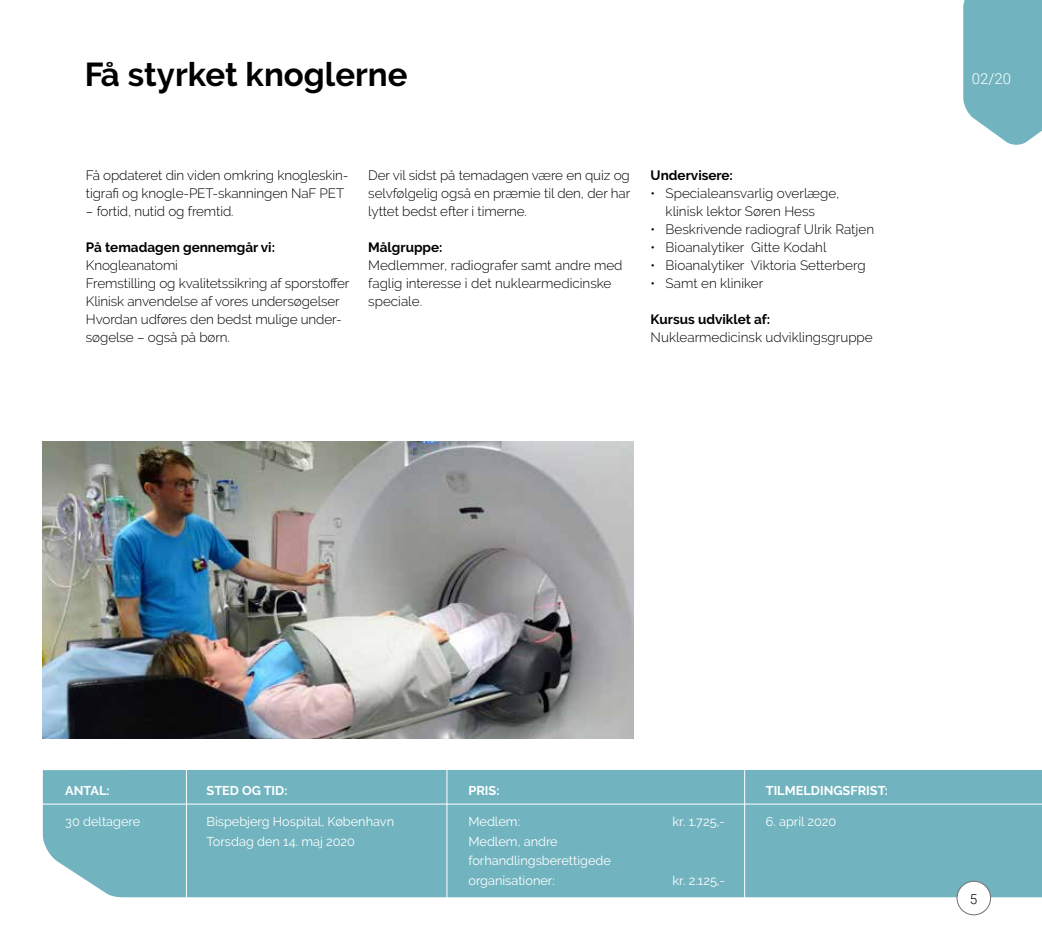
<style>
.page{position:relative;width:1042px;height:936px;background:#fff}
.page>*{position:absolute;margin:0;border:0;box-sizing:border-box;transform-origin:0 0}
.t1{font:700 33px "Raleway";color:#000}
.t2{font:300 15px "Roboto";color:#fff}
.t3{font:300 13.5px/18px "Raleway";letter-spacing:-.01em;color:#000}
.t4{font:700 13.5px "Raleway";color:#000}
.t5{font:300 13.5px "Roboto";color:#000}
.t6{font:12.75px/19.5px "Raleway";color:#fff}
.t7{font:700 12.75px "Raleway";color:#fff}
</style>
<div class="page">
<div style="left:43px;top:770px;width:999px;height:127px;background:#71b4c0"></div>
<svg style="left:963px;top:0;width:79px;height:145px;background:#7dbac5"></svg>
<hr style="left:186px;top:804px;width:1px;height:93px;background:#fff">
<hr style="left:446px;top:804px;width:1px;height:93px;background:#fff">
<hr style="left:744px;top:804px;width:1px;height:93px;background:#fff">
<hr style="left:186px;top:770px;width:1px;height:34px;background:#fff">
<hr style="left:446px;top:770px;width:1px;height:34px;background:#fff">
<hr style="left:744px;top:770px;width:1px;height:34px;background:#fff">
<hr style="left:43px;top:803px;width:999px;height:1px;background:#fff">
<img style="left:43px;top:441px;width:590px;height:297px">
<div style="left:957px;top:881px;width:33px;height:33px;background:#fff;border-radius:50%"></div>
<div style="left:956px;top:880px;width:35px;height:35px;border:1px solid #706f6f;border-radius:50%"></div>
<h1 class="t1" style="left:85px;top:56px;width:324px">Få styrket knoglerne</h1>
<p class="t2" style="left:972px;top:69px;width:41px">02/20</p>
<p class="t3" style="left:86px;top:166px;width:264px">Få opdateret din viden omkring knogleskin&shy;tigrafi og knogle-PET-skanningen NaF PET</p>
<p class="t3" style="left:86px;top:202px;width:149px">– fortid, nutid og fremtid.</p>
<p class="t4" style="left:86px;top:240px;width:191px">På temadagen gennemgår vi:</p>
<p class="t3" style="left:86px;top:256px;width:265px">Knogleanatomi<br>Fremstilling og kvalitetssikring af sporstoffer Klinisk anvendelse af vores undersøgelser Hvordan udføres den bedst mulige under&shy;søgelse – også på børn.</p>
<p class="t3" style="left:368px;top:166px;width:264px;text-align:justify">Der vil sidst på temadagen være en quiz og selvfølgelig også en præmie til den, der har lyttet bedst efter i timerne.</p>
<p class="t4" style="left:368px;top:240px;width:76px">Målgruppe:</p>
<p class="t3" style="left:368px;top:256px;width:256px">Medlemmer, radiografer samt andre med faglig interesse i det nuklearmedicinske speciale.</p>
<p class="t4" style="left:650px;top:167px;width:84px">Undervisere:</p>
<p class="t3" style="left:665px;top:184px;width:175px;text-indent:-15px">• Specialeansvarlig overlæge, klinisk lektor Søren Hess</p>
<p class="t3" style="left:650px;top:220px;width:225px">• Beskrivende radiograf Ulrik Ratjen</p>
<p class="t3" style="left:650px;top:238px;width:177px">• Bioanalytiker Gitte Kodahl</p>
<p class="t3" style="left:650px;top:256px;width:216px">• Bioanalytiker Viktoria Setterberg</p>
<p class="t3" style="left:650px;top:274px;width:114px">• Samt en kliniker</p>
<p class="t4" style="left:650px;top:311px;width:121px">Kursus udviklet af:</p>
<p class="t3" style="left:650px;top:328px;width:224px">Nuklearmedicinsk udviklingsgruppe</p>
<p class="t7" style="left:65px;top:783px;width:46px">ANTAL:</p>
<p class="t6" style="left:65px;top:812px;width:76px">30 deltagere</p>
<p class="t7" style="left:207px;top:783px;width:82px">STED OG TID:</p>
<p class="t6" style="left:207px;top:812px;width:189px">Bispebjerg Hospital, København<br>Torsdag den 14. maj 2020</p>
<p class="t7" style="left:468px;top:783px;width:33px">PRIS:</p>
<p class="t6" style="left:468px;top:812px;width:53px">Medlem:</p>
<p class="t6" style="left:672px;top:812px;width:54px">kr. 1.725,-</p>
<p class="t6" style="left:468px;top:831px;width:144px">Medlem, andre forhandlingsberettigede organisationer:</p>
<p class="t6" style="left:672px;top:870px;width:54px">kr. 2.125,-</p>
<p class="t7" style="left:766px;top:783px;width:124px">TILMELDINGSFRIST:</p>
<p class="t6" style="left:766px;top:812px;width:72px">6. april 2020</p>
<p class="t5" style="left:970px;top:889px;width:9px">5</p>
</div>
